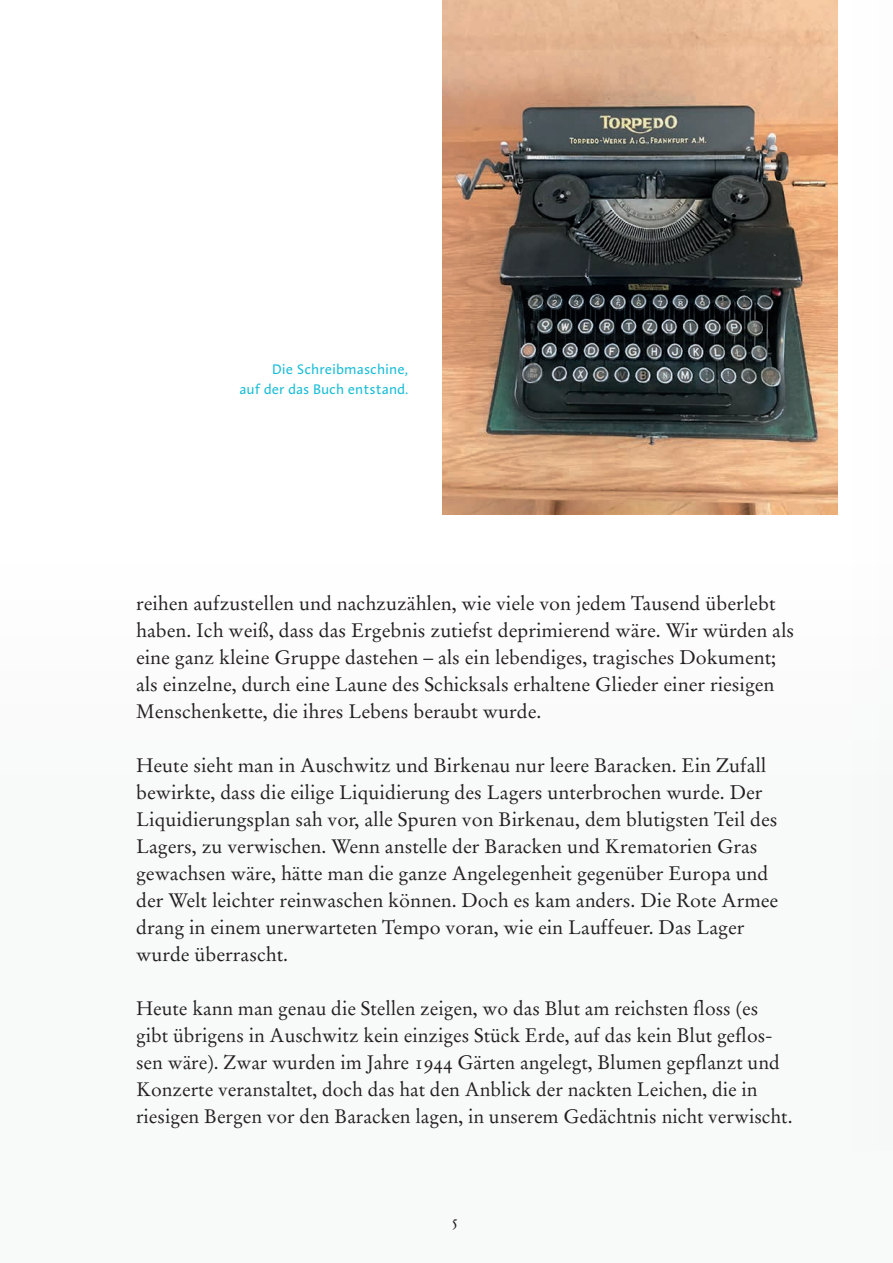
<style>
.page{position:relative;width:893px;height:1263px;background:#fff}
.page>*{position:absolute;margin:0;border:0;box-sizing:border-box;transform-origin:0 0}
.t1{font:19.5px/27px "Stempel Garamond LT Pro";color:#231f20}
.t2{font:15px "Stempel Garamond LT Pro";color:#231f20}
.t3{font:14.25px/19.5px "Linotype Aroma";color:#1cbed7;text-align:right}
</style>
<div class="page">
<div style="left:0;top:427px;width:893px;height:836px;background:#f8f9f9"></div>
<div style="left:694px;top:0;width:199px;height:1150px;background:#f9fafa"></div>
<img style="left:442px;top:0;width:395px;height:514px">
<p class="t3" style="left:239px;top:359px;width:170px">Die Schreibmaschine,<br>auf der das Buch entstand.</p>
<p class="t1" style="left:136px;top:589px;width:660px">reihen aufzustellen und nachzuzählen, wie viele von jedem Tausend überlebt haben. Ich weiß, dass das Ergebnis zutiefst deprimierend wäre. Wir würden als eine ganz kleine Gruppe dastehen – als ein lebendiges, tragisches Dokument; als einzelne, durch eine Laune des Schicksals erhaltene Glieder einer riesigen Menschenkette, die ihres Lebens beraubt wurde.</p>
<p class="t1" style="left:136px;top:751px;width:644px">Heute sieht man in Auschwitz und Birkenau nur leere Baracken. Ein Zufall bewirkte, dass die eilige Liquidierung des Lagers unterbrochen wurde. Der Liquidierungsplan sah vor, alle Spuren von Birkenau, dem blutigsten Teil des Lagers, zu verwischen. Wenn anstelle der Baracken und Krematorien Gras gewachsen wäre, hätte man die ganze Angelegenheit gegenüber Europa und der Welt leichter reinwaschen können. Doch es kam anders. Die Rote Armee drang in einem unerwarteten Tempo voran, wie ein Lauffeuer. Das Lager wurde überrascht.</p>
<p class="t1" style="left:136px;top:994px;width:658px">Heute kann man genau die Stellen zeigen, wo das Blut am reichsten floss (es gibt übrigens in Auschwitz kein einziges Stück Erde, auf das kein Blut geflos&shy;sen wäre). Zwar wurden im Jahre 1944 Gärten angelegt, Blumen gepflanzt und Konzerte veranstaltet, doch das hat den Anblick der nackten Leichen, die in riesigen Bergen vor den Baracken lagen, in unserem Gedächtnis nicht verwischt.</p>
<p class="t2" style="left:451px;top:1211px;width:9px">5</p>
</div>
